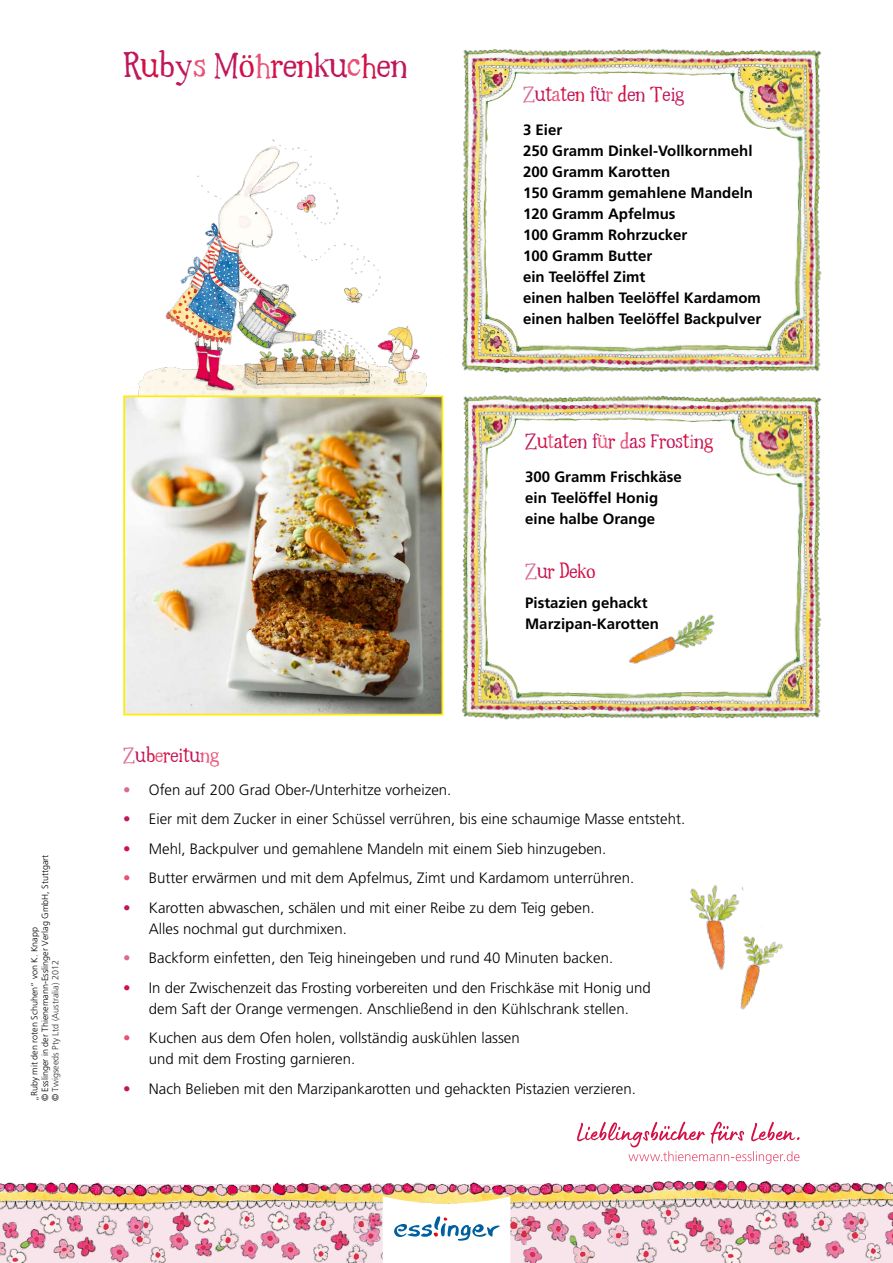
<style>
.page{position:relative;width:893px;height:1263px;background:#fff}
.page>*{position:absolute;margin:0;border:0;box-sizing:border-box;transform-origin:0 0}
.t1{font:36px "Mc Kracken";color:#c0175b}
.t2{font:21px "Mc Kracken";color:#c0175b}
.t3{font:21px "Mc Kracken";color:#d31045}
.t4{font:300 15px/21px "Frutiger LT Std";color:#000}
.t5{font:700 15px/21px "Frutiger LT Std";color:#000}
.t6{font:300 9px/10.5px "Frutiger LT Std";color:#000}
.s1{color:#2f3439}
.s2{color:#d31045}
.s3{color:#ea5177}
.s4{color:#da6a93}
.s5{color:#c0175b}
</style>
<div class="page">
<img style="left:138px;top:139px;width:309px;height:297px">
<img style="left:126px;top:398px;width:314px;height:314px">
<div style="left:123px;top:395px;width:320px;height:320px;border:2px solid #ffed00"></div>
<img style="left:461px;top:49px;width:361px;height:671px">
<img style="left:0;top:1185px;width:893px;height:19px">
<img style="left:0;top:1204px;width:511px;height:59px">
<img style="left:511px;top:1200px;width:382px;height:63px">
<img style="left:228px;top:1180px;width:486px;height:9px">
<svg style="left:383px;top:1196px;width:127px;height:67px"></svg>
<svg style="left:577px;top:1121px;width:223px;height:43px"></svg>
<img style="left:690px;top:885px;width:54px;height:74px">
<img style="left:597px;top:587px;width:149px;height:108px">
<img style="left:716px;top:896px;width:67px;height:114px">
<p class="t6" style="left:29px;top:1101px;width:248px;rotate:-90deg">„Ruby mit den roten Schuhen“ von K. Knapp<br>© Esslinger in der Thienemann-Esslinger Verlag GmbH, Stuttgart © <span class="s1">Twigseeds Pty Ltd (Australia) 2012</span></p>
<h1 class="t1" style="left:123px;top:44px;width:286px">R<span class="s2">u</span>by<span class="s3">s</span> M<span class="s2">ö</span><span class="s3">h</span><span class="s2">r</span>e<span class="s2">n</span>ku<span class="s3">c</span><span class="s2">h</span>en</h1>
<h2 class="t3" style="left:123px;top:743px;width:97px"><span class="s4">Z</span><span class="s5">u</span>b<span class="s3">e</span>r<span class="s5">e</span>it<span class="s5">u</span><span class="s3">ng</span></h2>
<h2 class="t2" style="left:523px;top:82px;width:162px"><span class="s4">Z</span>u<span class="s2">t</span><span class="s3">a</span><span class="s2">t</span>e<span class="s2">n</span> fü<span class="s3">r</span> <span class="s2">d</span>en <span class="s2">T</span>eig</h2>
<p class="t5" style="left:523px;top:119px;width:240px">3 Eier<br>250 Gramm Dinkel-Vollkornmehl<br>200 Gramm Karotten<br>150 Gramm gemahlene Mandeln<br>120 Gramm Apfelmus<br>100 Gramm Rohrzucker<br>100 Gramm Butter<br>ein Teelöffel Zimt<br>einen halben Teelöffel Kardamom einen halben Teelöffel Backpulver</p>
<h2 class="t2" style="left:525px;top:429px;width:189px">Z<span class="s2">u</span><span class="s3">t</span><span class="s2">a</span>t<span class="s2">e</span>n f<span class="s3">ü</span><span class="s2">r</span> <span class="s3">d</span>a<span class="s2">s</span> F<span class="s2">r</span>os<span class="s2">t</span><span class="s3">i</span>n<span class="s2">g</span></h2>
<p class="t5" style="left:525px;top:466px;width:158px">300 Gramm Frischkäse ein Teelöffel Honig eine halbe Orange</p>
<h2 class="t3" style="left:525px;top:558px;width:72px"><span class="s4">Z</span><span class="s5">u</span>r D<span class="s5">e</span>ko</h2>
<p class="t5" style="left:525px;top:592px;width:135px">Pistazien gehackt<br>Marzipan-Karotten</p>
<p class="t4" style="left:123px;top:779px;width:330px"><span class="s4">•</span> Ofen auf 200 Grad Ober-/Unterhitze vorheizen.</p>
<p class="t4" style="left:123px;top:809px;width:563px"><span class="s5">•</span> Eier mit dem Zucker in einer Schüssel verrühren, bis eine schaumige Masse entsteht.</p>
<p class="t4" style="left:123px;top:838px;width:485px"><span class="s2">•</span> Mehl, Backpulver und gemahlene Mandeln mit einem Sieb hinzugeben.</p>
<p class="t4" style="left:123px;top:868px;width:512px"><span class="s3">•</span> Butter erwärmen und mit dem Apfelmus, Zimt und Kardamom unterrühren.</p>
<p class="t4" style="left:149px;top:897px;width:447px;text-indent:-26px"><span class="s5">•</span> Karotten abwaschen, schälen und mit einer Reibe zu dem Teig geben.<br>Alles nochmal gut durchmixen.</p>
<p class="t4" style="left:123px;top:948px;width:491px"><span class="s4">•</span> Backform einfetten, den Teig hineingeben und rund 40 Minuten backen.</p>
<p class="t4" style="left:123px;top:977px;width:529px;text-align:center"><span class="s2">•</span> In der Zwischenzeit das Frosting vorbereiten und den Frischkäse mit Honig und dem Saft der Orange vermengen. Anschließend in den Kühlschrank stellen.</p>
<p class="t4" style="left:149px;top:1028px;width:372px;text-indent:-26px"><span class="s3">•</span> Kuchen aus dem Ofen holen, vollständig auskühlen lassen und mit dem Frosting garnieren.</p>
<p class="t4" style="left:123px;top:1078px;width:514px"><span class="s5">•</span> Nach Belieben mit den Marzipankarotten und gehackten Pistazien verzieren.</p>
</div>
